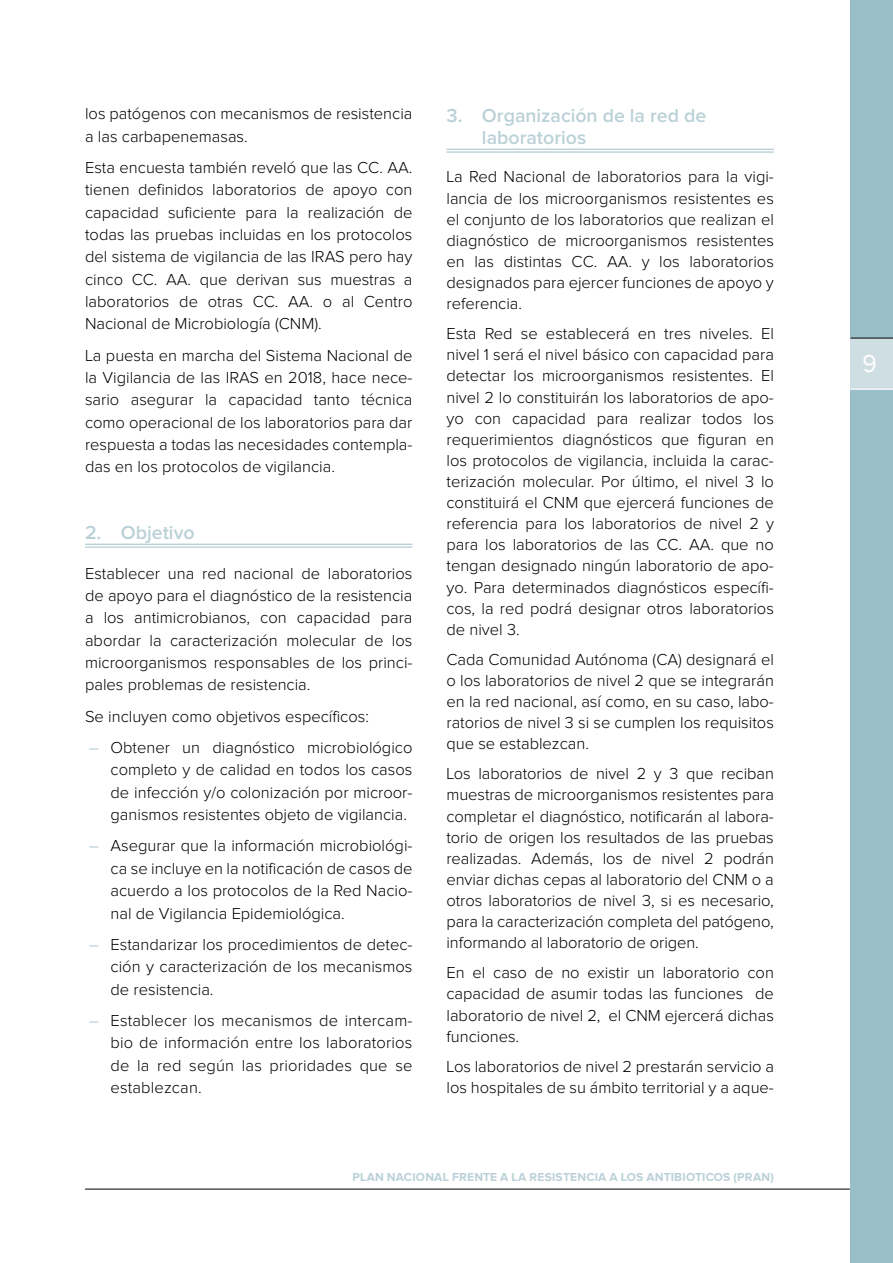
<style>
.page{position:relative;width:893px;height:1263px;background:#fff}
.page>*{position:absolute;margin:0;border:0;box-sizing:border-box;transform-origin:0 0}
.t1{font:25.5px "Proxima Nova";color:#fff;scale:.95 1}
.GENERAL-NIVEL-2{font:600 19.5px/22.6px "Proxima Nova";color:#bbd1d8}
.GENERAL-PARRAFO-1{font:300 16.5px/21.1px "Proxima Nova";color:#000;text-align:justify}
.t2{font:700 12px "Proxima Nova";letter-spacing:.02em;color:#bbd1d8}
.s1{color:#9abec8}
</style>
<div class="page">
<hr style="left:85px;top:1189px;width:808px;height:1px;background:#000">
<div style="left:850px;top:0;width:43px;height:1263px;background:#9abec8"></div>
<div style="left:850px;top:338px;width:43px;height:51px;background:#cfdee3"></div>
<hr style="left:850px;top:338px;width:43px;height:1px;background:#000">
<hr style="left:850px;top:389px;width:43px;height:1px;background:#fff">
<hr style="left:85px;top:544px;width:327px;height:1px;background:#bbd1d8">
<hr style="left:85px;top:546px;width:327px;height:2px;background:#bbd1d8">
<hr style="left:446px;top:149px;width:328px;height:1px;background:#bbd1d8">
<hr style="left:446px;top:151px;width:328px;height:2px;background:#bbd1d8">
<p class="GENERAL-PARRAFO-1" style="left:85px;top:103px;width:329px;line-height:22.4px">los patógenos con mecanismos de resistencia a las carbapenemasas.</p>
<p class="GENERAL-PARRAFO-1" style="left:85px;top:157px;width:329px;line-height:22.4px">Esta encuesta también reveló que las CC. AA. tienen definidos laboratorios de apoyo con capacidad suficiente para la realización de todas las pruebas incluidas en los protocolos del sistema de vigilancia de las IRAS pero hay cinco CC. AA. que derivan sus muestras a laboratorios de otras CC. AA. o al Centro Nacional de Microbiología (CNM).</p>
<p class="GENERAL-PARRAFO-1" style="left:85px;top:345px;width:329px;line-height:22.4px">La puesta en marcha del Sistema Nacional de la Vigilancia de las IRAS en 2018, hace nece&shy;sario asegurar la capacidad tanto técnica como operacional de los laboratorios para dar respuesta a todas las necesidades contempla&shy;das en los protocolos de vigilancia.</p>
<p class="GENERAL-NIVEL-2" style="left:85px;top:522px;width:111px">2. Objetivo</p>
<p class="GENERAL-PARRAFO-1" style="left:85px;top:563px;width:329px;line-height:22.4px">Establecer una red nacional de laboratorios de apoyo para el diagnóstico de la resistencia a los antimicrobianos, con capacidad para abordar la caracterización molecular de los microorganismos responsables de los princi&shy;pales problemas de resistencia.</p>
<p class="GENERAL-PARRAFO-1" style="left:85px;top:706px;width:285px">Se incluyen como objetivos específicos:</p>
<p class="GENERAL-PARRAFO-1" style="left:111px;top:737px;width:303px;line-height:22.4px;text-indent:-21px"><span class="s1">–</span> Obtener un diagnóstico microbiológico completo y de calidad en todos los casos de infección y/o colonización por microor&shy;ganismos resistentes objeto de vigilancia.</p>
<p class="GENERAL-PARRAFO-1" style="left:111px;top:835px;width:303px;line-height:22.4px;text-indent:-21px"><span class="s1">–</span> Asegurar que la información microbiológi&shy;ca se incluye en la notificación de casos de acuerdo a los protocolos de la Red Nacio&shy;nal de Vigilancia Epidemiológica.</p>
<p class="GENERAL-PARRAFO-1" style="left:111px;top:934px;width:303px;line-height:22.4px;text-indent:-21px"><span class="s1">–</span> Estandarizar los procedimientos de detec&shy;ción y caracterización de los mecanismos de resistencia.</p>
<p class="GENERAL-PARRAFO-1" style="left:111px;top:1010px;width:303px;line-height:22.4px;text-indent:-21px"><span class="s1">–</span> Establecer los mecanismos de intercam&shy;bio de información entre los laboratorios de la red según las prioridades que se establezcan.</p>
<p class="GENERAL-NIVEL-2" style="left:482px;top:105px;width:226px;text-indent:-35px">3. Organización de la red de laboratorios</p>
<p class="GENERAL-PARRAFO-1" style="left:446px;top:167px;width:329px">La Red Nacional de laboratorios para la vigi&shy;lancia de los microorganismos resistentes es el conjunto de los laboratorios que realizan el diagnóstico de microorganismos resistentes en las distintas CC. AA. y los laboratorios designados para ejercer funciones de apoyo y referencia.</p>
<p class="GENERAL-PARRAFO-1" style="left:446px;top:324px;width:329px">Esta Red se establecerá en tres niveles. El nivel 1 será el nivel básico con capacidad para detectar los microorganismos resistentes. El nivel 2 lo constituirán los laboratorios de apo&shy;yo con capacidad para realizar todos los requerimientos diagnósticos que figuran en los protocolos de vigilancia, incluida la carac&shy;terización molecular. Por último, el nivel 3 lo constituirá el CNM que ejercerá funciones de referencia para los laboratorios de nivel 2 y para los laboratorios de las CC. AA. que no tengan designado ningún laboratorio de apo&shy;yo. Para determinados diagnósticos específi&shy;cos, la red podrá designar otros laboratorios de nivel 3.</p>
<p class="GENERAL-PARRAFO-1" style="left:446px;top:649px;width:329px">Cada Comunidad Autónoma (CA) designará el o los laboratorios de nivel 2 que se integrarán en la red nacional, así como, en su caso, labo&shy;ratorios de nivel 3 si se cumplen los requisitos que se establezcan.</p>
<p class="GENERAL-PARRAFO-1" style="left:446px;top:764px;width:329px">Los laboratorios de nivel 2 y 3 que reciban muestras de microorganismos resistentes para completar el diagnóstico, notificarán al labora&shy;torio de origen los resultados de las pruebas realizadas. Además, los de nivel 2 podrán enviar dichas cepas al laboratorio del CNM o a otros laboratorios de nivel 3, si es necesario, para la caracterización completa del patógeno, informando al laboratorio de origen.</p>
<p class="GENERAL-PARRAFO-1" style="left:446px;top:963px;width:329px">En el caso de no existir un laboratorio con capacidad de asumir todas las funciones de laboratorio de nivel 2, el CNM ejercerá dichas funciones.</p>
<p class="GENERAL-PARRAFO-1" style="left:446px;top:1056px;width:329px">Los laboratorios de nivel 2 prestarán servicio a los hospitales de su ámbito territorial y a aque-</p>
<p class="t2" style="left:352px;top:1171px;width:423px">PLAN NACIONAL FRENTE A LA RESISTENCIA A LOS ANTIBIOTICOS (PRAN)</p>
<h1 class="t1" style="left:862px;top:352px;width:17px">9</h1>
</div>
